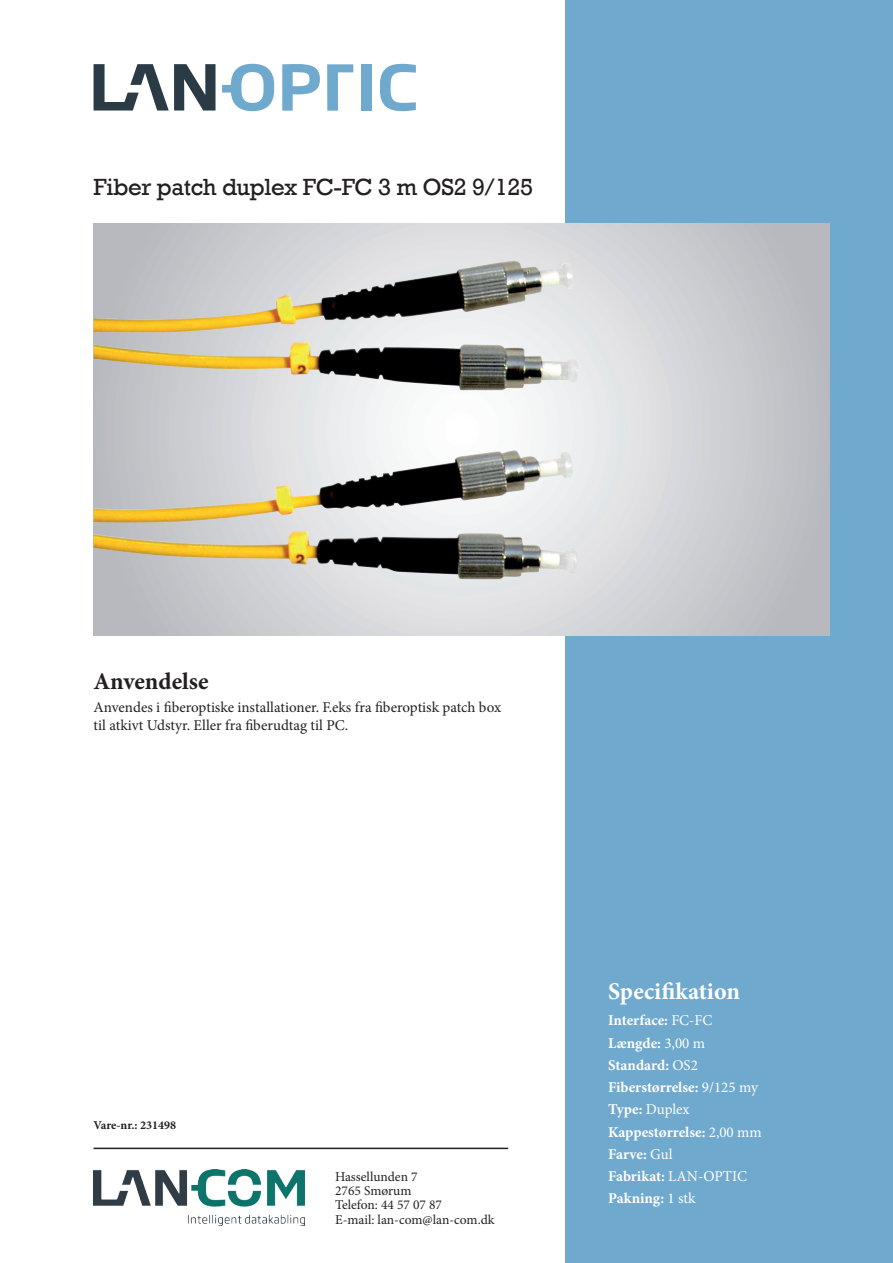
<style>
.page{position:relative;width:893px;height:1263px;background:#fff}
.page>*{position:absolute;margin:0;border:0;box-sizing:border-box;transform-origin:0 0}
.t1{font:24px "Rockwell";letter-spacing:-.015em;color:#231f20}
.t2{font:700 24px "Minion Pro";color:#fff}
.t3{font:700 24px "Minion Pro";letter-spacing:-.005em;color:#231f20}
.t4{font:700 15px/22.2px "Minion Pro";letter-spacing:-.005em;color:#fff}
.t5{font:15px/18px "Minion Pro";color:#231f20}
.t6{font:13.5px/14.2px "Minion Pro";color:#231f20}
.t7{font:700 12px "Minion Pro";color:#231f20}
.s1{font-weight:400}
</style>
<div class="page">
<div style="left:566px;top:0;width:327px;height:1263px;background:#70a9ce"></div>
<svg style="left:94px;top:223px;width:735px;height:413px;background:#c5c5c3"></svg>
<svg style="left:282px;top:64px;width:38px;height:47px"></svg>
<svg style="left:327px;top:64px;width:26px;height:47px"></svg>
<div style="left:362px;top:64px;width:10px;height:47px;background:#70a9ce"></div>
<svg style="left:380px;top:64px;width:36px;height:47px"></svg>
<svg style="left:94px;top:64px;width:122px;height:47px"></svg>
<svg style="left:222px;top:64px;width:52px;height:47px"></svg>
<img style="left:94px;top:261px;width:485px;height:201px">
<img style="left:94px;top:1169px;width:210px;height:56px">
<hr style="left:94px;top:1147px;width:414px;height:2px;background:#231f20">
<h1 class="t1" style="left:94px;top:173px;width:441px">Fiber patch duplex FC-FC 3 m OS2 9/125</h1>
<h1 class="t3" style="left:94px;top:665px;width:117px">Anvendelse</h1>
<p class="t5" style="left:94px;top:698px;width:409px">Anvendes i fiberoptiske installationer. F.eks fra fiberoptisk patch box til atkivt Udstyr. Eller fra fiberudtag til PC.</p>
<p class="t7" style="left:94px;top:1117px;width:84px">Vare-nr.: 231498</p>
<p class="t6" style="left:335px;top:1169px;width:161px">Hassellunden 7<br>2765 Smørum<br>Telefon: 44 57 07 87<br>E-mail: lan-com@lan-com.dk</p>
<h1 class="t2" style="left:608px;top:974px;width:133px">Specifikation</h1>
<p class="t4" style="left:608px;top:1009px;width:155px">Interface: <span class="s1">FC-FC<br></span>Længde: <span class="s1">3,00 m<br></span>Standard: <span class="s1">OS2<br></span>Fiberstørrelse: <span class="s1">9/125 my<br></span>Type: <span class="s1">Duplex<br></span>Kappestørrelse: <span class="s1">2,00 mm<br></span>Farve: <span class="s1">Gul<br></span>Fabrikat: <span class="s1">LAN-OPTIC<br></span>Pakning: <span class="s1">1 stk</span></p>
</div>
